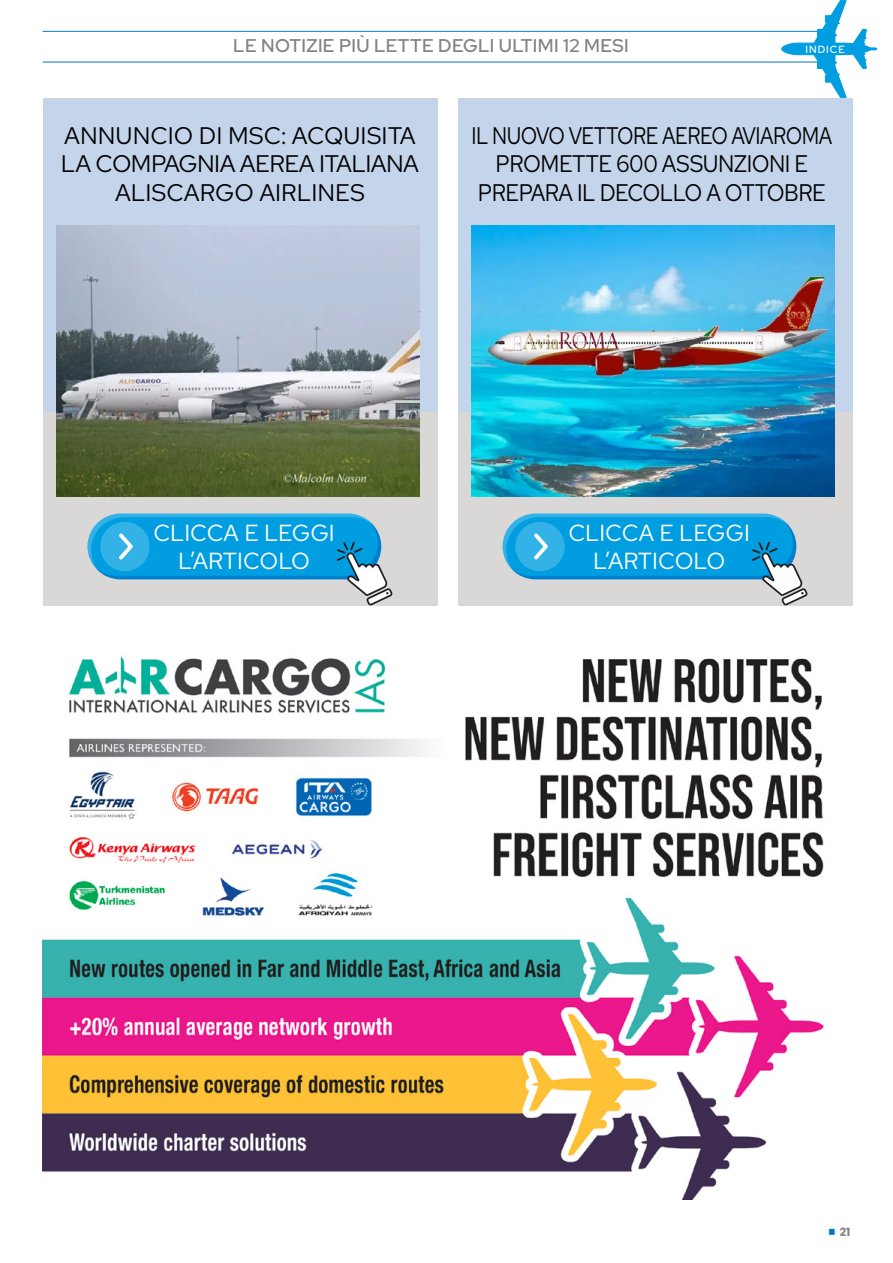
<style>
.page{position:relative;width:893px;height:1263px;background:#fff}
.page>*{position:absolute;margin:0;border:0;box-sizing:border-box;transform-origin:0 0}
.t1{font:24px/28.8px "Red Hat Text";letter-spacing:-.025em;color:#000;text-align:center;scale:.85 1}
.t2{font:24px/28.8px "Red Hat Text";color:#000;text-align:center}
.t3{font:23.25px "Red Hat Text";color:#fff}
.t4{font:500 18.45px "Red Hat Display";letter-spacing:.02em;color:#828282}
.t5{font:700 11.4px "Poppins";color:#838383}
.t6{font:500 10.35px "Red Hat Display";letter-spacing:.1em;color:#fff}
</style>
<div class="page">
<hr style="left:43px;top:62px;width:776px;height:1px;background:#0079bc">
<hr style="left:43px;top:31px;width:776px;height:1px;background:#0079bc">
<svg style="left:781px;top:0;width:96px;height:98px"></svg>
<div style="left:43px;top:98px;width:394px;height:507px;background:#c4d4eb"></div>
<div style="left:43px;top:412px;width:394px;height:193px;background:#dad7d7"></div>
<img style="left:57px;top:226px;width:363px;height:270px">
<div style="left:458px;top:98px;width:395px;height:507px;background:#c4d4eb"></div>
<div style="left:458px;top:412px;width:395px;height:193px;background:#dad7d7"></div>
<img style="left:472px;top:226px;width:363px;height:270px">
<svg style="left:88px;top:514px;width:304px;height:92px"></svg>
<svg style="left:503px;top:514px;width:304px;height:92px"></svg>
<img style="left:43px;top:656px;width:782px;height:543px">
<p class="t4" style="left:233px;top:33px;width:397px">LE NOTIZIE PIÙ LETTE DEGLI ULTIMI 12 MESI</p>
<p class="t6" style="left:805px;top:43px;width:41px">INDICE</p>
<p class="t2" style="left:61px;top:120px;width:360px">ANNUNCIO DI MSC: ACQUISITA<br>LA COMPAG NIA AEREA ITALIANA<br>ALISCARGO AIRLINES</p>
<p class="t1" style="left:471px;top:120px;width:426px">I L NUOVO VETTORE AEREO AVIAROMA<br>PROMETTE 600 ASSUNZIONI E<br>PREPARA IL DECOLLO A OTTOBRE</p>
<p class="t3" style="left:153px;top:518px;width:16px">CLICCA</p>
<p class="t3" style="left:244px;top:518px;width:88px">E LEGGI</p>
<p class="t3" style="left:178px;top:546px;width:31px">L’ARTICOLO</p>
<p class="t3" style="left:568px;top:518px;width:16px">CLICCA</p>
<p class="t3" style="left:659px;top:518px;width:88px">E LEGGI</p>
<p class="t3" style="left:593px;top:546px;width:31px">L’ARTICOLO</p>
<p class="t5" style="left:840px;top:1225px;width:12px">21</p>
</div>
